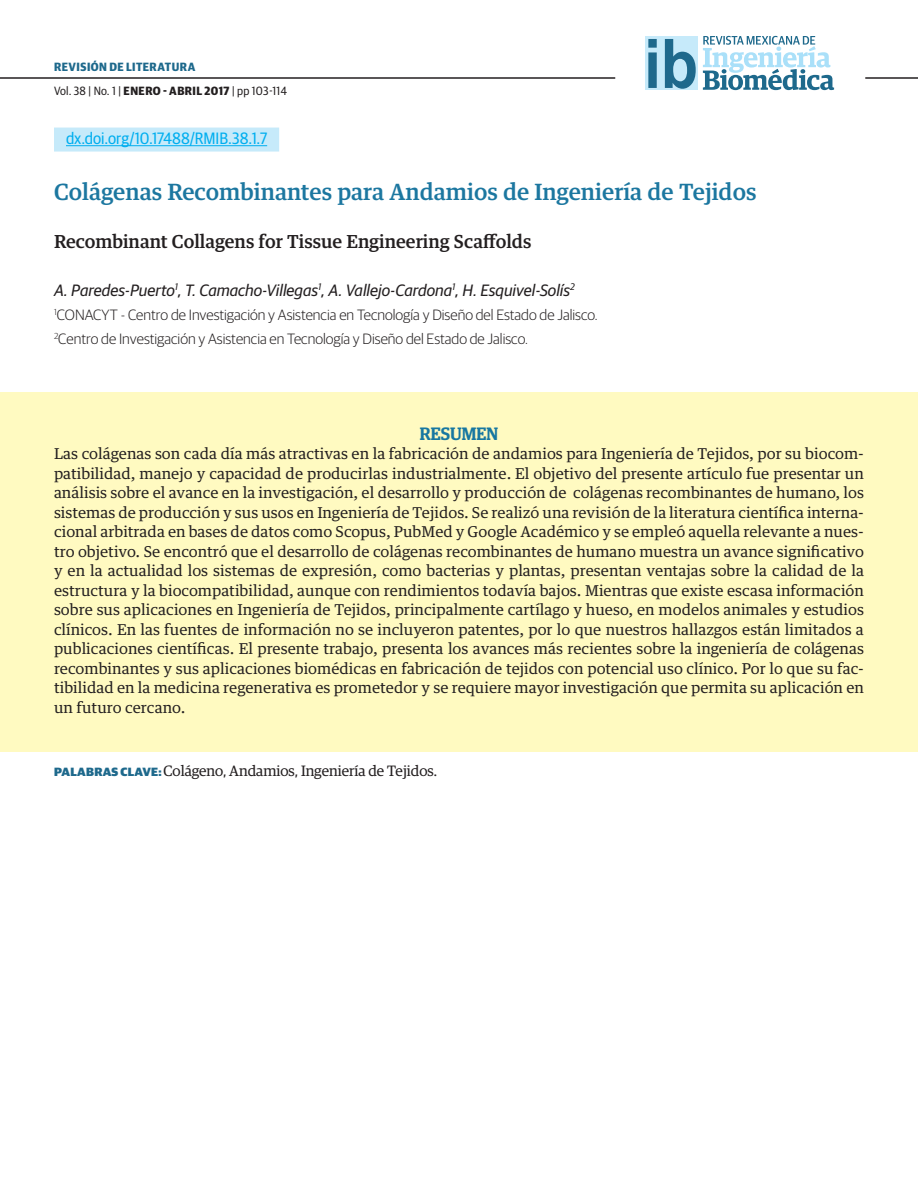
<style>
.page{position:relative;width:918px;height:1188px;background:#fff}
.page>*{position:absolute;margin:0;border:0;box-sizing:border-box;transform-origin:0 0}
.t1{font:700 68.4px "Arial Narrow";color:#1e698c;scale:1.08 1}
.Cabeza_Art_Inv_-EN{font:500 22.5px "Guardian Egyptian Text";color:#1c77a0}
.Sub_Cabeza_Art_Inv{font:500 18px "Guardian Egyptian Text";color:#231f20}
.Subcabeza{font:500 18px "Guardian Egyptian Display";color:#1777a1}
.Art_Inv_Autor{font:italic 16.5px "Guardian Sans";color:#231f20}
.Clave_DOI{font:16.5px "Guardian Sans Narrow";color:#00aeef}
.Art_Inv_Resumen_-EN{font:15px/19.5px "Guardian Egyptian Text";color:#231f20;text-align:justify}
.Art_Inv_Autor_Datos{font:300 15px "Guardian Sans";color:#231f20}
.Keywords{font:15px "Guardian Egyptian";color:#231f20}
.t2{font:12px/24px "Guardian Sans Narrow";letter-spacing:.01em;color:#231f20}
.s1{font-weight:700;color:#1e698c}
.s2{font-weight:700}
.s3{font-family:"Guardian Sans";font-weight:900;font-size:12px;color:#1e698c}
</style>
<div class="page">
<hr style="left:0;top:77px;width:615px;height:2px;background:#231f20">
<hr style="left:865px;top:77px;width:53px;height:2px;background:#231f20">
<div style="left:645px;top:36px;width:52px;height:54px;background:#c6eafa"></div>
<svg style="left:703px;top:36px;width:131px;height:54px"></svg>
<div style="left:0;top:392px;width:918px;height:360px;background:#fffac1"></div>
<div style="left:54px;top:128px;width:225px;height:24px;background:#c6eafa"></div>
<hr style="left:66px;top:145px;width:201px;height:1px;background:#00aeef">
<p class="t2" style="left:54px;top:54px;width:234px"><span class="s1">REVISIÓN DE LITERATURA<br></span>Vol. 38 | No. 1 | <span class="s2">ENERO - ABRIL 2017</span> | pp 103-114</p>
<p class="Clave_DOI" style="left:66px;top:127px;width:203px">dx.doi.org/10.17488/RMIB.38.1.7</p>
<h1 class="t1" style="left:644px;top:12px;width:52px">ib</h1>
<p class="Cabeza_Art_Inv_-EN" style="left:54px;top:173px;width:704px">Colágenas Recombinantes para Andamios de Ingeniería de Tejidos</p>
<p class="Sub_Cabeza_Art_Inv" style="left:54px;top:226px;width:479px">Recombinant Collagens for Tissue Engineering Scaffolds</p>
<p class="Art_Inv_Autor" style="left:54px;top:278px;width:523px">A. Paredes-Puerto<sup>1</sup>, T. Camacho-Villegas<sup>1</sup>, A. Vallejo-Cardona<sup>1</sup>, H. Esquivel-Solís<sup>2</sup></p>
<p class="Art_Inv_Autor_Datos" style="left:54px;top:304px;width:545px"><sup>1</sup>CONACYT - Centro de Investigación y Asistencia en Tecnología y Diseño del Estado de Jalisco.</p>
<p class="Art_Inv_Autor_Datos" style="left:54px;top:328px;width:476px"><sup>2</sup>Centro de Investigación y Asistencia en Tecnología y Diseño del Estado de Jalisco.</p>
<p class="Subcabeza" style="left:420px;top:423px;width:80px">RESUMEN</p>
<p class="Art_Inv_Resumen_-EN" style="left:54px;top:442px;width:812px">Las colágenas son cada día más atractivas en la fabricación de andamios para Ingeniería de Tejidos, por su biocom&shy;patibilidad, manejo y capacidad de producirlas industrialmente. El objetivo del presente artículo fue presentar un análisis sobre el avance en la investigación, el desarrollo y producción de colágenas recombinantes de humano, los sistemas de producción y sus usos en Ingeniería de Tejidos. Se realizó una revisión de la literatura científica interna&shy;cional arbitrada en bases de datos como Scopus, PubMed y Google Académico y se empleó aquella relevante a nues&shy;tro objetivo. Se encontró que el desarrollo de colágenas recombinantes de humano muestra un avance significativo y en la actualidad los sistemas de expresión, como bacterias y plantas, presentan ventajas sobre la calidad de la estructura y la biocompatibilidad, aunque con rendimientos todavía bajos. Mientras que existe escasa información sobre sus aplicaciones en Ingeniería de Tejidos, principalmente cartílago y hueso, en modelos animales y estudios clínicos. En las fuentes de información no se incluyeron patentes, por lo que nuestros hallazgos están limitados a publicaciones científicas. El presente trabajo, presenta los avances más recientes sobre la ingeniería de colágenas recombinantes y sus aplicaciones biomédicas en fabricación de tejidos con potencial uso clínico. Por lo que su fac&shy;tibilidad en la medicina regenerativa es prometedor y se requiere mayor investigación que permita su aplicación en un futuro cercano.</p>
<p class="Keywords" style="left:54px;top:760px;width:385px"><span class="s3">PALABRAS CLAVE:</span> Colágeno, Andamios, Ingeniería de Tejidos.</p>
</div>
